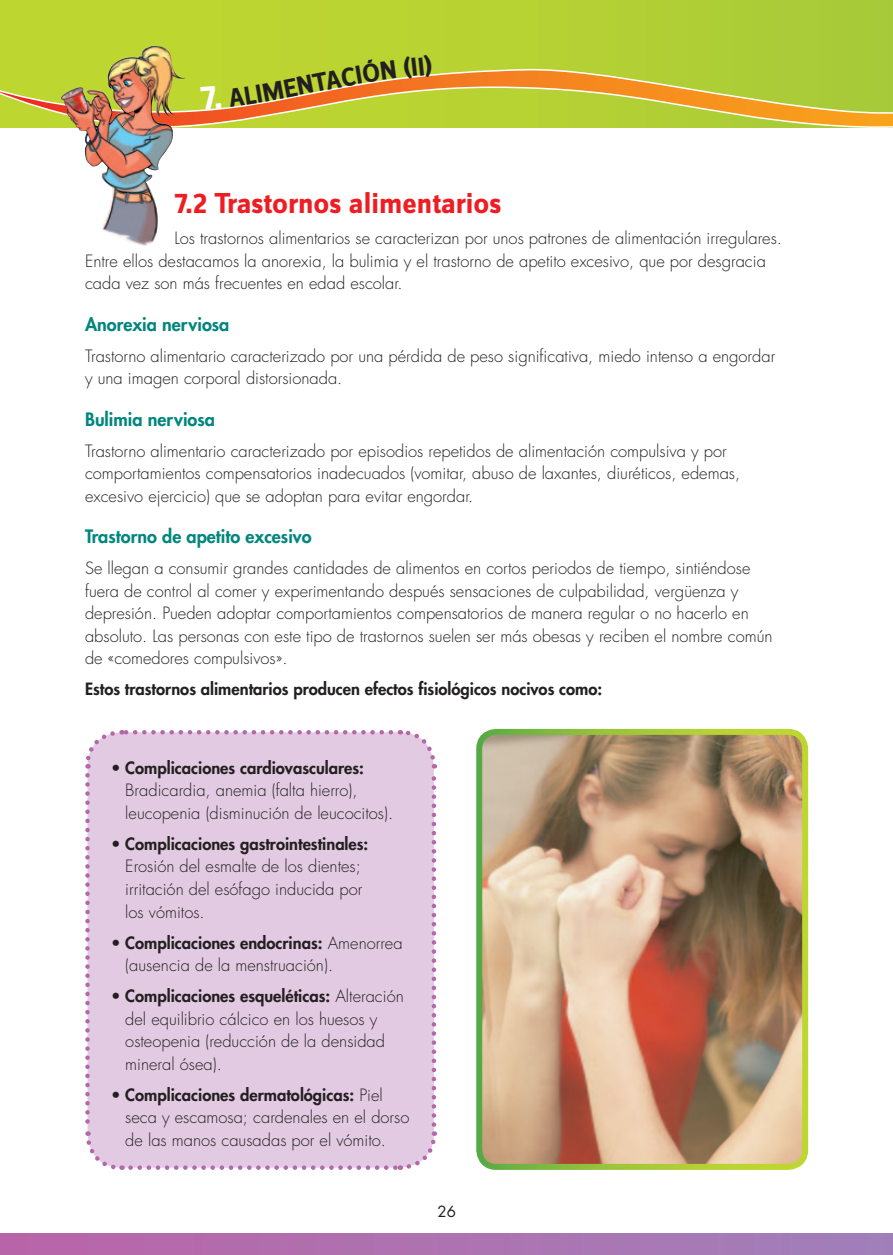
<style>
.page{position:relative;width:893px;height:1255px;background:#fff}
.page>*{position:absolute;margin:0;border:0;box-sizing:border-box;transform-origin:0 0}
.t1{font:700 30px "Zine Sans Dis";color:#ee1d23}
.t2{font:700 27px "Zine Sans Dis";color:#231f20}
.t3{font:800 18px "Futura";color:#00867d}
.t4{font:300 16.5px/22.5px "Futura";color:#231f20}
.t5{font:800 16.5px "Futura";color:#231f20}
.t6{font:15px "Futura";color:#231f20}
.s1{font-weight:800}
</style>
<div class="page">
<div style="left:0;top:1233px;width:893px;height:21px;background:linear-gradient(to right,#b965a8,#a180b9)"></div>
<div style="left:88px;top:732px;width:346px;height:435px;background:#e2cbe2;border-radius:34px"></div>
<svg style="left:85px;top:775px;width:38px;height:395px"></svg>
<svg style="left:131px;top:1131px;width:306px;height:39px"></svg>
<svg style="left:399px;top:730px;width:38px;height:394px"></svg>
<svg style="left:85px;top:730px;width:306px;height:38px"></svg>
<img style="left:482px;top:736px;width:323px;height:430px">
<div style="left:476px;top:729px;width:332px;height:440px;border:6px solid #fff;border-radius:17px"></div>
<div style="left:0;top:0;width:893px;height:128px;background:linear-gradient(to right,#c2d82e,#aacb38)"></div>
<svg style="left:0;top:41px;width:893px;height:95px;background:#c6c849"></svg>
<img style="left:61px;top:46px;width:91px;height:82px">
<svg style="left:200px;top:86px;width:22px;height:24px"></svg>
<svg style="left:228px;top:84px;width:34px;height:23px"></svg>
<svg style="left:340px;top:59px;width:56px;height:28px;background:#c3ca39"></svg>
<svg style="left:403px;top:54px;width:29px;height:25px"></svg>
<h2 class="t2" style="left:260px;top:80px;width:82px;rotate:-11deg">MENTA</h2>
<h1 class="t1" style="left:174px;top:188px;width:328px">7.2 Trastornos alimentarios</h1>
<p class="t4" style="left:85px;top:227px;width:698px;text-indent:89px">Los trastornos alimentarios se caracterizan por unos patrones de alimentación irregulares.<br>Entre ellos destacamos la anorexia, la bulimia y el trastorno de apetito excesivo, que por desgracia cada vez son más frecuentes en edad escolar.</p>
<p class="t3" style="left:85px;top:312px;width:146px">Anorexia nerviosa</p>
<p class="t4" style="left:85px;top:345px;width:692px">Trastorno alimentario caracterizado por una pérdida de peso significativa, miedo intenso a engordar y una imagen corporal distorsionada.</p>
<p class="t3" style="left:85px;top:407px;width:131px">Bulimia nerviosa</p>
<p class="t4" style="left:85px;top:440px;width:657px">Trastorno alimentario caracterizado por episodios repetidos de alimentación compulsiva y por comportamientos compensatorios inadecuados (vomitar, abuso de laxantes, diuréticos, edemas, excesivo ejercicio) que se adoptan para evitar engordar.</p>
<p class="t3" style="left:85px;top:524px;width:228px">Trastorno de apetito excesivo</p>
<p class="t4" style="left:85px;top:557px;width:689px">Se llegan a consumir grandes cantidades de alimentos en cortos periodos de tiempo, sintiéndose fuera de control al comer y experimentando después sensaciones de culpabilidad, vergüenza y depresión. Pueden adoptar comportamientos compensatorios de manera regular o no hacerlo en absoluto. Las personas con este tipo de trastornos suelen ser más obesas y reciben el nombre común de «comedores compulsivos».</p>
<p class="t5" style="left:85px;top:678px;width:519px">Estos trastornos alimentarios producen efectos fisiológicos nocivos como:</p>
<p class="t5" style="left:111px;top:756px;width:254px">• Complicaciones cardiovasculares:</p>
<p class="t4" style="left:125px;top:779px;width:269px">Bradicardia, anemia (falta hierro), leucopenia (disminución de leucocitos).</p>
<p class="t5" style="left:111px;top:832px;width:259px">• Complicaciones gastrointestinales:</p>
<p class="t4" style="left:125px;top:855px;width:239px;text-align:justify">Erosión del esmalte de los dientes; irritación del esófago inducida por los vómitos.</p>
<p class="t4" style="left:125px;top:931px;width:279px;text-indent:-14px"><span class="s1">• Complicaciones endocrinas:</span> Amenorrea (ausencia de la menstruación).</p>
<p class="t4" style="left:125px;top:985px;width:280px;text-indent:-14px"><span class="s1">• Complicaciones esqueléticas:</span> Alteración del equilibrio cálcico en los huesos y osteopenia (reducción de la densidad mineral ósea).</p>
<p class="t4" style="left:125px;top:1083px;width:286px;text-indent:-14px"><span class="s1">• Complicaciones dermatológicas:</span> Piel seca y escamosa; cardenales en el dorso de las manos causadas por el vómito.</p>
<p class="t6" style="left:437px;top:1201px;width:20px">26</p>
</div>
